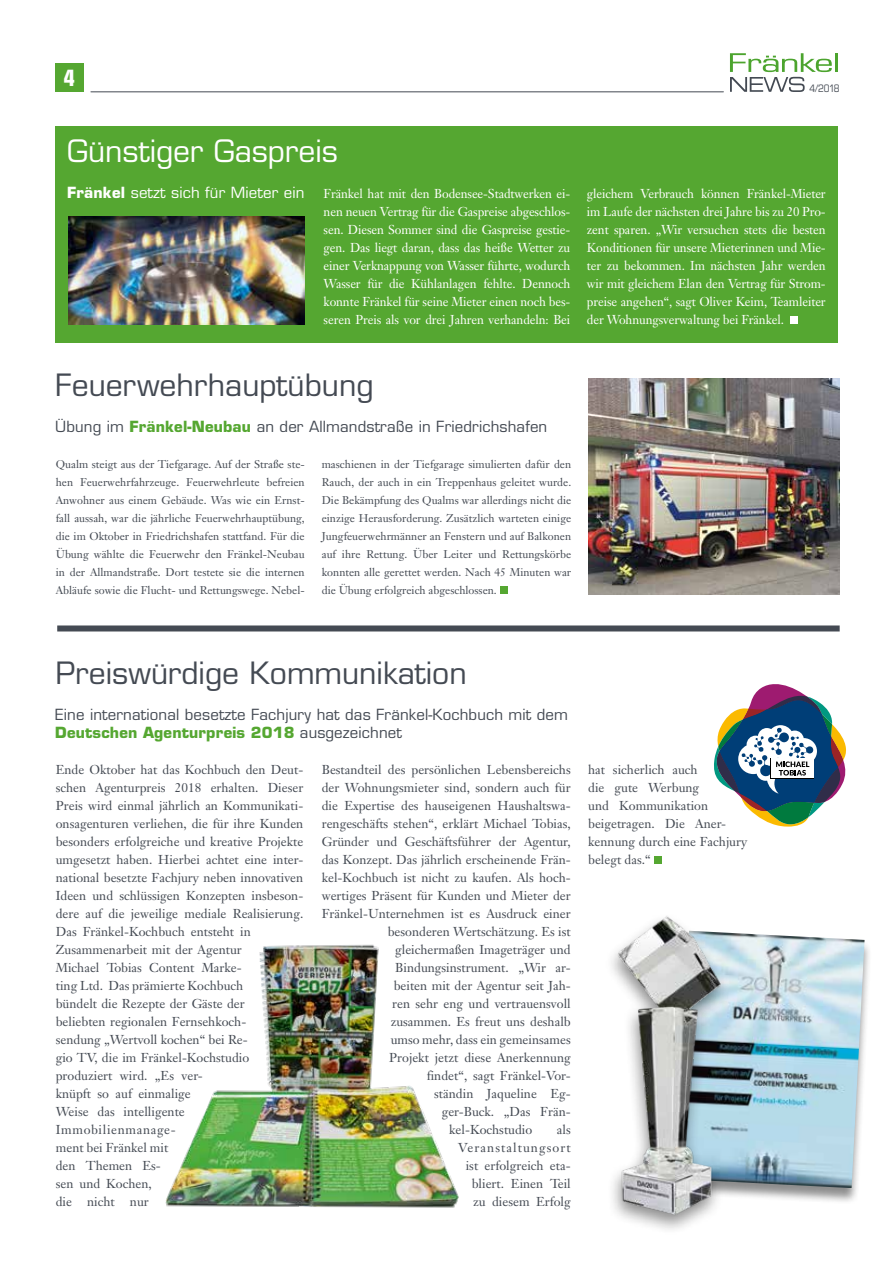
<style>
.page{position:relative;width:893px;height:1263px;background:#fff}
.page>*{position:absolute;margin:0;border:0;box-sizing:border-box;transform-origin:0 0}
.t1{font:30px "Eurostile";color:#444a53}
.t2{font:30px "Eurostile";color:#fff}
.t3{font:700 condensed 22.5px "Eurostile";color:#fff}
.t4{font:15px/18px "Eurostile";letter-spacing:.01em;color:#444a53}
.t5{font:15px "Eurostile";letter-spacing:.01em;color:#fff}
.t6{font:12.75px/18px "Janson Text";color:#444a53}
.t7{font:12.75px/18px "Janson Text";letter-spacing:-.01em;color:#fff;text-align:justify}
.t8{font:11.1px/18px "Janson Text";color:#444a53;text-align:justify}
.t9{font:condensed 10.35px "Eurostile";color:#444a53}
.s1{font-weight:700}
.s2{font-weight:700;color:#55a731}
</style>
<div class="page">
<div style="left:55px;top:126px;width:783px;height:216px;background:#55a731"></div>
<div style="left:500px;top:586px;width:7px;height:8px;background:#55a731"></div>
<img style="left:588px;top:378px;width:252px;height:216px">
<div style="left:57px;top:625px;width:783px;height:6px;background:#444a53"></div>
<div style="left:790px;top:316px;width:8px;height:8px;background:#fff"></div>
<div style="left:654px;top:856px;width:8px;height:8px;background:#55a731"></div>
<div style="left:668px;top:931px;width:204px;height:273px;background:#000;opacity:.45"></div>
<img style="left:747px;top:931px;width:118px;height:257px">
<img style="left:611px;top:916px;width:136px;height:310px">
<svg style="left:730px;top:53px;width:107px;height:39px"></svg>
<hr style="left:91px;top:91px;width:632px;height:1px;background:#444a53">
<div style="left:55px;top:63px;width:29px;height:29px;background:#55a731"></div>
<img style="left:165px;top:944px;width:294px;height:264px">
<svg style="left:714px;top:684px;width:132px;height:142px"></svg>
<img style="left:68px;top:216px;width:237px;height:108px">
<h2 class="t3" style="left:64px;top:64px;width:13px">4</h2>
<p class="t9" style="left:809px;top:82px;width:32px">4/2018</p>
<h1 class="t2" style="left:67px;top:133px;width:272px">Günstiger Gaspreis</h1>
<p class="t7" style="left:324px;top:184px;width:248px">Fränkel hat mit den Bodensee-Stadtwerken ei&shy;nen neuen Vertrag für die Gaspreise abgeschlos&shy;sen. Diesen Sommer sind die Gaspreise gestie&shy;gen. Das liegt daran, dass das heiße Wetter zu einer Verknappung von Wasser führte, wodurch Wasser für die Kühlanlagen fehlte. Dennoch konnte Fränkel für seine Mieter einen noch bes&shy;seren Preis als vor drei Jahren verhandeln: Bei</p>
<p class="t7" style="left:587px;top:184px;width:240px">gleichem Verbrauch können Fränkel-Mieter im Laufe der nächsten drei Jahre bis zu 20 Pro&shy;zent sparen. „Wir versuchen stets die besten Konditionen für unsere Mieterinnen und Mie&shy;ter zu bekommen. Im nächsten Jahr werden wir mit gleichem Elan den Vertrag für Strom&shy;preise angehen“, sagt Oliver Keim, Teamleiter der Wohnungsverwaltung bei Fränkel.</p>
<p class="t5" style="left:67px;top:183px;width:239px"><span class="s1">Fränkel</span> setzt sich für Mieter ein</p>
<h1 class="t1" style="left:55px;top:367px;width:320px">Feuerwehrhauptübung</h1>
<p class="t4" style="left:55px;top:417px;width:494px">Übung im <span class="s2">Fränkel-Neubau</span> an der Allmandstraße in Friedrichshafen</p>
<p class="t8" style="left:56px;top:455px;width:250px">Qualm steigt aus der Tiefgarage. Auf der Straße ste&shy;hen Feuerwehrfahrzeuge. Feuerwehrleute befreien Anwohner aus einem Gebäude. Was wie ein Ernst&shy;fall aussah, war die jährliche Feuerwehrhauptübung, die im Oktober in Friedrichshafen stattfand. Für die Übung wählte die Feuerwehr den Fränkel-Neubau in der Allmandstraße. Dort testete sie die internen Abläufe sowie die Flucht- und Rettungswege. Nebel-</p>
<p class="t8" style="left:322px;top:455px;width:251px">maschienen in der Tiefgarage simulierten dafür den Rauch, der auch in ein Treppenhaus geleitet wurde.<br>Die Bekämpfung des Qualms war allerdings nicht die einzige Herausforderung. Zusätzlich warteten einige Jungfeuerwehrmänner an Fenstern und auf Balkonen auf ihre Rettung. Über Leiter und Rettungskörbe konnten alle gerettet werden. Nach 45 Minuten war die Übung erfolgreich abgeschlossen.</p>
<h1 class="t1" style="left:56px;top:655px;width:412px">Preiswürdige Kommunikation</h1>
<p class="t4" style="left:55px;top:705px;width:514px">Eine international besetzte Fachjury hat das Fränkel-Kochbuch mit dem<br><span class="s2">Deutschen Agenturpreis 2018</span> ausgezeichnet</p>
<p class="t6" style="left:56px;top:760px;width:249px">Ende Oktober hat das Kochbuch den Deut&shy;schen Agenturpreis 2018 erhalten. Dieser<br>Preis wird einmal jährlich an Kommunikati&shy;onsagenturen verliehen, die für ihre Kunden besonders erfolgreiche und kreative Projekte umgesetzt haben. Hierbei achtet eine inter&shy;national besetzte Fachjury neben innovativen<br>Ideen und schlüssigen Konzepten insbeson&shy;dere auf die jeweilige mediale Realisierung.<br>Das Fränkel-Kochbuch entsteht in<br>Zusammenarbeit mit der Agentur<br>Michael Tobias Content Marke-<br>ting Ltd. Das prämierte Kochbuch<br>bündelt die Rezepte der Gäste der<br>beliebten regionalen Fernsehkoch-<br>sendung „Wertvoll kochen“ bei Re-<br>gio TV, die im Fränkel-Kochstudio produziert wird. „Es ver-<br>knüpft so auf einmalige<br>Weise das intelligente<br>Immobilienmanage-<br>ment bei Fränkel mit<br>den Themen Es-<br>sen und Kochen,<br>die nicht nur</p>
<p class="t6" style="left:322px;top:761px;width:250px">Bestandteil des persönlichen Lebensbereichs</p>
<p class="t6" style="left:322px;top:779px;width:251px">der Wohnungsmieter sind, sondern auch für</p>
<p class="t6" style="left:322px;top:797px;width:251px">die Expertise des hauseigenen Haushaltswa-</p>
<p class="t6" style="left:322px;top:815px;width:251px">rengeschäfts stehen“, erklärt Michael Tobias,</p>
<p class="t6" style="left:322px;top:833px;width:251px">Gründer und Geschäftsführer der Agentur,</p>
<p class="t6" style="left:322px;top:851px;width:251px">das Konzept. Das jährlich erscheinende Frän-</p>
<p class="t6" style="left:322px;top:869px;width:251px">kel-Kochbuch ist nicht zu kaufen. Als hoch-</p>
<p class="t6" style="left:322px;top:887px;width:250px">wertiges Präsent für Kunden und Mieter der</p>
<p class="t6" style="left:322px;top:905px;width:251px">Fränkel-Unternehmen ist es Ausdruck einer</p>
<p class="t6" style="left:388px;top:923px;width:184px">besonderen Wertschätzung. Es ist</p>
<p class="t6" style="left:395px;top:941px;width:177px">gleichermaßen Imageträger und</p>
<p class="t6" style="left:395px;top:959px;width:177px">Bindungsinstrument. „Wir ar-</p>
<p class="t6" style="left:394px;top:977px;width:179px">beiten mit der Agentur seit Jah-</p>
<p class="t6" style="left:392px;top:995px;width:180px">ren sehr eng und vertrauensvoll</p>
<p class="t6" style="left:391px;top:1013px;width:182px">zusammen. Es freut uns deshalb</p>
<p class="t6" style="left:391px;top:1031px;width:182px">umso mehr, dass ein gemeinsames</p>
<p class="t6" style="left:389px;top:1049px;width:183px">Projekt jetzt diese Anerkennung</p>
<p class="t6" style="left:427px;top:1067px;width:145px">findet“, sagt Fränkel-Vor-</p>
<p class="t6" style="left:434px;top:1085px;width:138px">ständin Jaqueline Eg-</p>
<p class="t6" style="left:442px;top:1103px;width:130px">ger-Buck. „Das Frän-</p>
<p class="t6" style="left:449px;top:1121px;width:85px">kel-Kochstudio</p>
<p class="t6" style="left:458px;top:1121px;width:114px;text-align:right">als<br>Veranstaltungsort ist erfolgreich eta&shy;bliert. Einen Teil zu diesem Erfolg</p>
<p class="t6" style="left:588px;top:761px;width:161px">hat sicherlich auch<br>die gute Werbung<br>und Kommunikation beigetragen. Die Aner&shy;kennung durch eine Fachjury belegt das.“</p>
</div>
